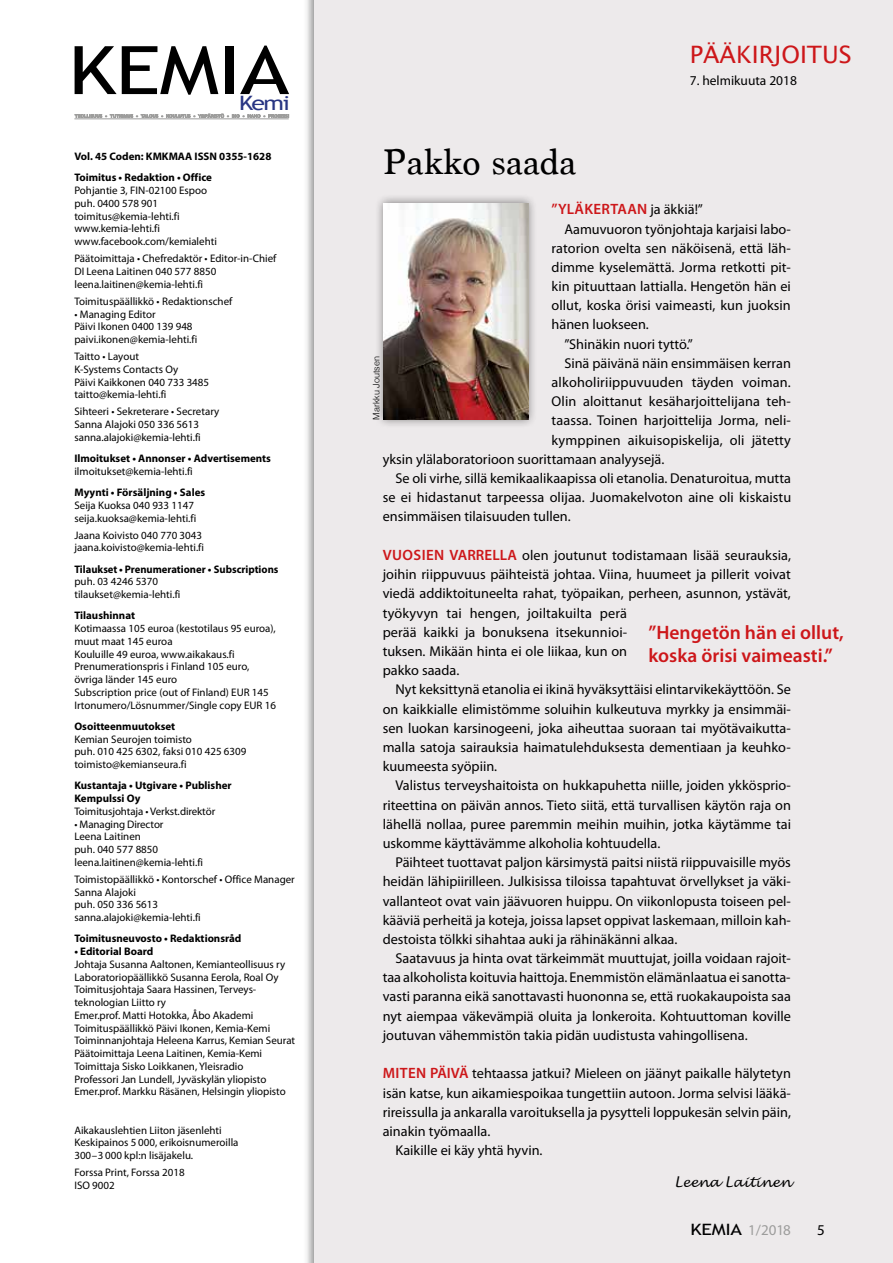
<style>
.page{position:relative;width:893px;height:1263px;background:#fff}
.page>*{position:absolute;margin:0;border:0;box-sizing:border-box;transform-origin:0 0}
.t1{font:66.9px "Trebuchet MS";letter-spacing:-.01em;color:#000;scale:1.25 1}
.t2{font:37.5px "Marion";letter-spacing:.01em;color:#000}
.t3{font:24px "Lucida Sans";color:#cd171a}
.t4{font:19.8px "Trebuchet MS";color:#283583;scale:1.25 1}
.t5{font:600 19.5px/22.5px "Myriad Pro";color:#cd171a}
.t6{font:600 15px "Myriad Pro";letter-spacing:.02em;color:#cd171a}
.t7{font:15px "Myriad Pro";color:#9d9d9c}
.t8{font:15px "Myriad Pro";color:#000}
.t9{font:14.25px/19.2px "Myriad Pro";color:#000;text-align:justify}
.t10{font:13.5px "Myriad Pro";color:#000}
.t11{font:italic 13.5px "Lucida Handwriting";color:#000}
.t12{font:10.95px/12.8px "Myriad Pro";color:#000}
.t13{font:700 10.95px/21.3px "Myriad Pro";color:#000}
.t14{font:300 9px "Helvetica";color:#000}
.s1{font-weight:400;font-size:14.25px;color:#000}
.s2{font-weight:600;font-size:15px;color:#cd171a}
.s3{font-family:"Trebuchet MS";font-size:15.6px;color:#000}
</style>
<div class="page">
<div style="left:303px;top:0;width:590px;height:1263px;background:#000;opacity:.45"></div>
<div style="left:315px;top:0;width:578px;height:1263px;background:#edeaeb"></div>
<hr style="left:74px;top:119px;width:215px;height:1px;background:#9d9d9c">
<svg style="left:75px;top:114px;width:214px;height:4px"></svg>
<div style="left:374px;top:194px;width:163px;height:235px;background:#000;opacity:.45"></div>
<img style="left:383px;top:203px;width:145px;height:217px">
<h1 class="t1" style="left:68px;top:31px;width:178px">KEMIA</h1>
<h3 class="t4" style="left:239px;top:92px;width:42px">Kemi</h3>
<p class="t13" style="left:74px;top:146px;width:198px">Vol. 45 Coden: KMKMAA ISSN 0355-1628<br>Toimitus • Redaktion • Office</p>
<p class="t12" style="left:74px;top:184px;width:144px">Pohjantie 3, FIN-02100 Espoo puh. 0400 578 901 toimitus@kemia-lehti.fi www.kemia-lehti.fi www.facebook.com/kemialehti</p>
<p class="t12" style="left:74px;top:252px;width:203px">Päätoimittaja • Chefredaktör • Editor-in-Chief<br>DI Leena Laitinen 040 577 8850 leena.laitinen@kemia-lehti.fi</p>
<p class="t12" style="left:74px;top:295px;width:159px">Toimituspäällikkö • Redaktionschef</p>
<p class="t12" style="left:74px;top:307px;width:124px">• Managing Editor<br>Päivi Ikonen 0400 139 948 paivi.ikonen@kemia-lehti.fi</p>
<p class="t12" style="left:74px;top:350px;width:136px">Taitto • Layout<br>K-Systems Contacts Oy<br>Päivi Kaikkonen 040 733 3485 taitto@kemia-lehti.fi</p>
<p class="t12" style="left:74px;top:405px;width:146px">Sihteeri • Sekreterare • Secretary<br>Sanna Alajoki 050 336 5613 sanna.alajoki@kemia-lehti.fi</p>
<p class="t13" style="left:74px;top:448px;width:198px">Ilmoitukset • Annonser • Advertisements</p>
<p class="t12" style="left:74px;top:464px;width:120px">ilmoitukset@kemia-lehti.fi</p>
<p class="t13" style="left:74px;top:482px;width:132px">Myynti • Försäljning • Sales</p>
<p class="t12" style="left:74px;top:498px;width:123px">Seija Kuoksa 040 933 1147 seija.kuoksa@kemia-lehti.fi</p>
<p class="t12" style="left:74px;top:528px;width:131px">Jaana Koivisto 040 770 3043 jaana.koivisto@kemia-lehti.fi</p>
<p class="t13" style="left:74px;top:558px;width:206px">Tilaukset • Prenumerationer • Subscriptions</p>
<p class="t12" style="left:74px;top:575px;width:108px">puh. 03 4246 5370 tilaukset@kemia-lehti.fi</p>
<p class="t13" style="left:74px;top:605px;width:62px">Tilaushinnat</p>
<p class="t12" style="left:74px;top:622px;width:203px">Kotimaassa 105 euroa (kestotilaus 95 euroa), muut maat 145 euroa<br>Kouluille 49 euroa, www.aikakaus.fi Prenumerationspris i Finland 105 euro, övriga länder 145 euro<br>Subscription price (out of Finland) EUR 145<br>Irtonumero/Lösnummer/Single copy EUR 16</p>
<p class="t13" style="left:74px;top:716px;width:102px">Osoitteenmuutokset</p>
<p class="t12" style="left:74px;top:732px;width:173px">Kemian Seurojen toimisto<br>puh. 010 425 6302, faksi 010 425 6309 toimisto@kemianseura.fi</p>
<p class="t13" style="left:74px;top:779px;width:159px;line-height:12.8px">Kustantaja • Utgivare • Publisher<br>Kempulssi Oy</p>
<p class="t12" style="left:74px;top:804px;width:142px">Toimitusjohtaja • Verkst.direktör</p>
<p class="t12" style="left:74px;top:817px;width:130px">• Managing Director<br>Leena Laitinen<br>puh. 040 577 8850 leena.laitinen@kemia-lehti.fi</p>
<p class="t12" style="left:74px;top:873px;width:222px">Toimistopäällikkö • Kontorschef • Office Manager<br>Sanna Alajoki<br>puh. 050 336 5613<br>sanna.alajoki@kemia-lehti.fi</p>
<p class="t13" style="left:74px;top:928px;width:169px">Toimitusneuvosto • Redaktionsråd</p>
<p class="t13" style="left:74px;top:941px;width:81px">• Editorial Board</p>
<p class="t12" style="left:74px;top:958px;width:222px">Johtaja Susanna Aaltonen, Kemianteollisuus ry Laboratoriopäällikkö Susanna Eerola, Roal Oy Toimitusjohtaja Saara Hassinen, Terveys&shy;teknologian Liitto ry<br>Emer.prof. Matti Hotokka, Åbo Akademi Toimituspäällikkö Päivi Ikonen, Kemia-Kemi Toiminnanjohtaja Heleena Karrus, Kemian Seurat Päätoimittaja Leena Laitinen, Kemia-Kemi Toimittaja Sisko Loikkanen, Yleisradio<br>Professori Jan Lundell, Jyväskylän yliopisto Emer.prof. Markku Räsänen, Helsingin yliopisto</p>
<p class="t12" style="left:74px;top:1123px;width:166px">Aikakauslehtien Liiton jäsenlehti<br>Keskipainos 5 000, erikoisnumeroilla<br>300–3 000 kpl:n lisäjakelu.</p>
<p class="t12" style="left:74px;top:1166px;width:112px">Forssa Print, Forssa 2018<br>ISO 9002</p>
<h2 class="t2" style="left:383px;top:140px;width:195px">Pakko saada</h2>
<h3 class="t3" style="left:690px;top:41px;width:163px">PÄÄKIRJOITUS</h3>
<p class="t10" style="left:690px;top:72px;width:109px">7. helmikuuta 2018</p>
<p class="t6" style="left:552px;top:201px;width:153px">”YLÄKERTAAN <span class="s1">ja äkkiä!”</span></p>
<p class="t9" style="left:564px;top:219px;width:228px">Aamuvuoron työnjohtaja karjaisi labo-</p>
<p class="t9" style="left:552px;top:238px;width:241px">ratorion ovelta sen näköisenä, että läh-</p>
<p class="t9" style="left:552px;top:257px;width:241px">dimme kyselemättä. Jorma retkotti pit-</p>
<p class="t9" style="left:552px;top:276px;width:241px">kin pituuttaan lattialla. Hengetön hän ei</p>
<p class="t9" style="left:552px;top:296px;width:241px">ollut, koska örisi vaimeasti, kun juoksin</p>
<p class="t9" style="left:552px;top:315px;width:99px">hänen luokseen.</p>
<p class="t9" style="left:564px;top:334px;width:130px">”Shinäkin nuori tyttö.”</p>
<p class="t9" style="left:564px;top:353px;width:228px">Sinä päivänä näin ensimmäisen kerran</p>
<p class="t9" style="left:552px;top:372px;width:241px">alkoholiriippuvuuden täyden voiman.</p>
<p class="t9" style="left:552px;top:392px;width:241px">Olin aloittanut kesäharjoittelijana teh-</p>
<p class="t9" style="left:552px;top:411px;width:241px">taassa. Toinen harjoittelija Jorma, neli-</p>
<p class="t9" style="left:552px;top:430px;width:241px">kymppinen aikuisopiskelija, oli jätetty</p>
<p class="t9" style="left:383px;top:449px;width:283px">yksin ylälaboratorioon suorittamaan analyysejä.</p>
<p class="t9" style="left:395px;top:468px;width:397px">Se oli virhe, sillä kemikaalikaapissa oli etanolia. Denaturoitua, mutta</p>
<p class="t9" style="left:383px;top:488px;width:410px">se ei hidastanut tarpeessa olijaa. Juomakelvoton aine oli kiskaistu</p>
<p class="t9" style="left:383px;top:507px;width:190px">ensimmäisen tilaisuuden tullen.</p>
<p class="t9" style="left:383px;top:545px;width:410px;text-align:left"><span class="s2">VUOSIEN VARRELLA</span> olen joutunut todistamaan lisää seurauksia, joihin riippuvuus päihteistä johtaa. Viina, huumeet ja pillerit voivat viedä addiktoituneelta rahat, työpaikan, perheen, asunnon, ystävät, työkyvyn tai hengen, joiltakuilta perä<br>perää kaikki ja bonuksena itsekunnioi-<br>tuksen. Mikään hinta ei ole liikaa, kun on<br>pakko saada.</p>
<p class="t9" style="left:383px;top:680px;width:410px;text-indent:13px">Nyt keksittynä etanolia ei ikinä hyväksyttäisi elintarvikekäyttöön. Se on kaikkialle elimistömme soluihin kulkeutuva myrkky ja ensimmäi&shy;sen luokan karsinogeeni, joka aiheuttaa suoraan tai myötävaikutta&shy;malla satoja sairauksia haimatulehduksesta dementiaan ja keuhko&shy;kuumeesta syöpiin.</p>
<p class="t9" style="left:383px;top:776px;width:410px;text-indent:13px">Valistus terveyshaitoista on hukkapuhetta niille, joiden ykkösprio&shy;riteettina on päivän annos. Tieto siitä, että turvallisen käytön raja on lähellä nollaa, puree paremmin meihin muihin, jotka käytämme tai uskomme käyttävämme alkoholia kohtuudella.</p>
<p class="t9" style="left:383px;top:852px;width:410px;text-indent:13px">Päihteet tuottavat paljon kärsimystä paitsi niistä riippuvaisille myös heidän lähipiirilleen. Julkisissa tiloissa tapahtuvat örvellykset ja väki&shy;vallanteot ovat vain jäävuoren huippu. On viikonlopusta toiseen pel&shy;kääviä perheitä ja koteja, joissa lapset oppivat laskemaan, milloin kah&shy;destoista tölkki sihahtaa auki ja rähinäkänni alkaa.</p>
<p class="t9" style="left:383px;top:948px;width:410px;text-indent:13px">Saatavuus ja hinta ovat tärkeimmät muuttujat, joilla voidaan rajoit&shy;taa alkoholista koituvia haittoja. Enemmistön elämänlaatua ei sanotta&shy;vasti paranna eikä sanottavasti huononna se, että ruokakaupoista saa nyt aiempaa väkevämpiä oluita ja lonkeroita. Kohtuuttoman koville joutuvan vähemmistön takia pidän uudistusta vahingollisena.</p>
<p class="t9" style="left:383px;top:1064px;width:410px"><span class="s2">MITEN PÄIVÄ</span> tehtaassa jatkui? Mieleen on jäänyt paikalle hälytetyn</p>
<p class="t9" style="left:383px;top:1083px;width:410px">isän katse, kun aikamiespoikaa tungettiin autoon. Jorma selvisi lääkä-</p>
<p class="t9" style="left:383px;top:1102px;width:410px">rireissulla ja ankaralla varoituksella ja pysytteli loppukesän selvin päin,</p>
<p class="t9" style="left:383px;top:1121px;width:109px">ainakin työmaalla.</p>
<p class="t9" style="left:395px;top:1140px;width:149px">Kaikille ei käy yhtä hyvin.</p>
<p class="t11" style="left:674px;top:1174px;width:118px">Leena Laitinen</p>
<p class="t14" style="left:369px;top:420px;width:65px;rotate:-90deg">Markku Joutsen</p>
<h3 class="t5" style="left:648px;top:621px;width:197px">”Hengetön hän ei ollut, koska örisi vaimeasti.”</h3>
<p class="t7" style="left:690px;top:1220px;width:102px"><span class="s3">KEMIA</span> 1/2018</p>
<p class="t8" style="left:817px;top:1220px;width:9px">5</p>
</div>
